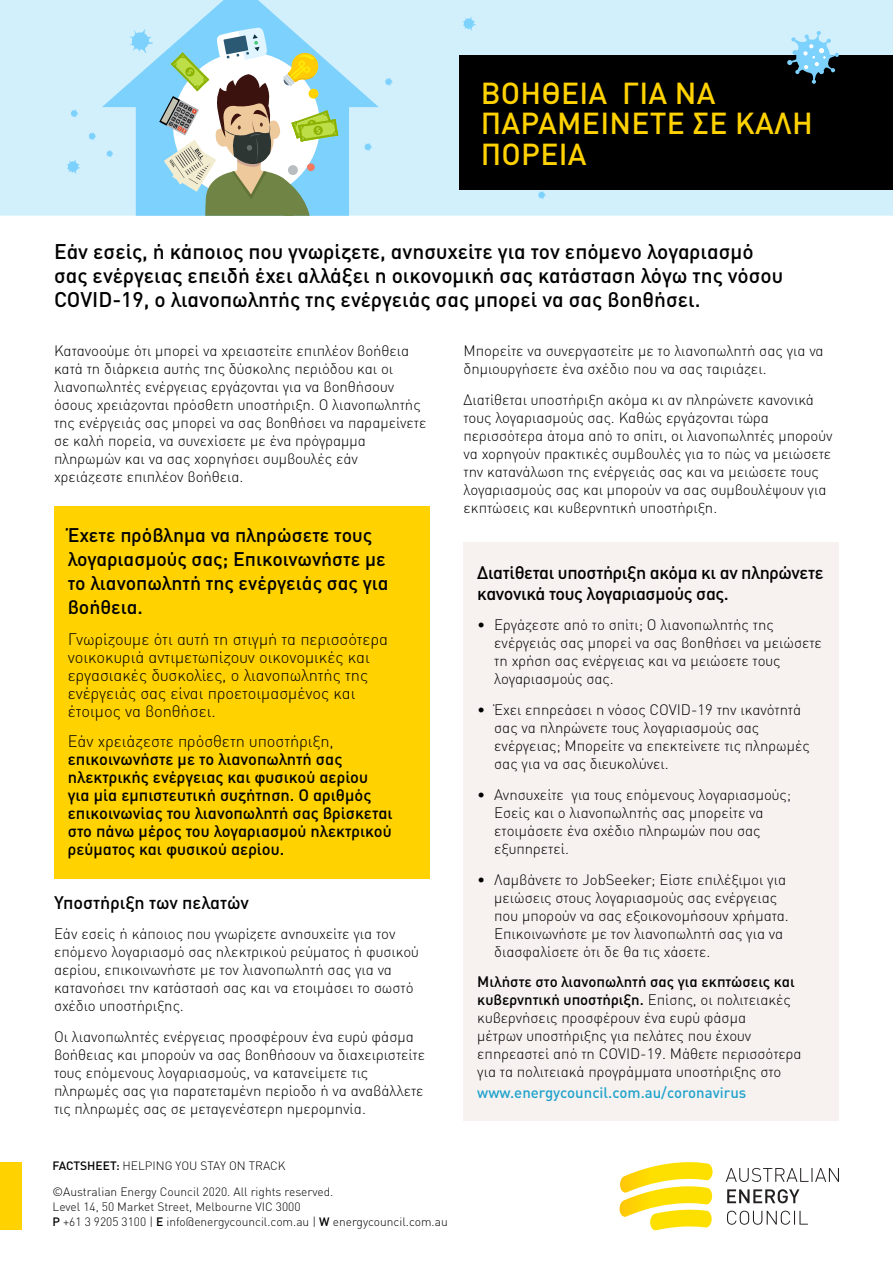
<style>
.page{position:relative;width:893px;height:1263px;background:#fff}
.page>*{position:absolute;margin:0;border:0;box-sizing:border-box;transform-origin:0 0}
.t1{font:500 30px/30.6px "DIN Pro";letter-spacing:.01em;color:#ffd200}
.t2{font:500 21px/24px "DIN Pro";color:#000}
.t3{font:500 19.5px/24px "DIN Pro";color:#000}
.t4{font:500 18px/21px "DIN Pro";letter-spacing:-.02em;color:#000}
.t5{font:500 18px "DIN Pro";color:#000}
.t6{font:500 16.5px/18px "DIN Pro";color:#000}
.t7{font:300 16.5px/18px "DIN Pro";color:#000}
.t8{font:300 15px/18px "DIN Pro";color:#000}
.t9{font:500 15px "DIN Pro";color:#21a3cc}
.t10{font:300 12px/25.5px "DIN Pro";color:#000}
.s1{font-weight:500}
</style>
<div class="page">
<svg style="left:619px;top:1162px;width:94px;height:68px"></svg>
<svg style="left:727px;top:1211px;width:81px;height:14px"></svg>
<svg style="left:727px;top:1189px;width:72px;height:14px"></svg>
<svg style="left:726px;top:1168px;width:113px;height:14px"></svg>
<div style="left:0;top:1163px;width:22px;height:67px;background:#ffd200"></div>
<div style="left:0;top:0;width:893px;height:216px;background:#d2f0fc"></div>
<svg style="left:102px;top:0;width:277px;height:216px;background:#b8e6fc"></svg>
<svg style="left:70px;top:109px;width:9px;height:9px"></svg>
<svg style="left:106px;top:150px;width:8px;height:8px"></svg>
<svg style="left:88px;top:132px;width:9px;height:9px"></svg>
<svg style="left:384px;top:77px;width:9px;height:9px"></svg>
<svg style="left:462px;top:16px;width:14px;height:15px"></svg>
<svg style="left:364px;top:142px;width:8px;height:9px"></svg>
<svg style="left:537px;top:191px;width:9px;height:8px"></svg>
<svg style="left:66px;top:159px;width:15px;height:15px"></svg>
<svg style="left:159px;top:27px;width:179px;height:189px"></svg>
<div style="left:309px;top:89px;width:9px;height:10px;background:#ffd200;border-radius:50%"></div>
<div style="left:288px;top:165px;width:10px;height:10px;background:#b8bdbf;border-radius:50%"></div>
<div style="left:307px;top:163px;width:8px;height:8px;background:#f2785e;border-radius:50%"></div>
<svg style="left:129px;top:29px;width:24px;height:24px"></svg>
<div style="left:459px;top:55px;width:434px;height:135px;background:#000"></div>
<svg style="left:787px;top:31px;width:52px;height:53px"></svg>
<div style="left:54px;top:506px;width:375px;height:372px;background:#ffd200"></div>
<div style="left:463px;top:542px;width:376px;height:578px;background:#f7f2f0"></div>
<h1 class="t1" style="left:481px;top:74px;width:334px">ΒΟΉΘΕΙΑ ΓΙΑ ΝΑ<br>ΠΑΡΑΜΕΊ ΝΕΤΕ ΣΕ ΚΑΛΉ<br>ΠΟΡΕΊΑ</h1>
<h2 class="t2" style="left:54px;top:237px;width:731px">Εάν εσείς, ή κάποιος που γνωρίζετε, ανησυχείτε για τον επόμενο λογαριασμό σας ενέργειας επειδή έχει αλλάξει η οικονομική σας κατάσταση λόγω της νόσου<br>COVID-19, ο λιανοπωλητής της ενέργειάς σας μπορεί να σας βοηθήσει.</h2>
<p class="t8" style="left:54px;top:340px;width:374px">Κατανοούμε ότι μπορεί να χρειαστείτε επιπλέον βοήθεια κατά τη διάρκεια αυτής της δύσκολης περιόδου και οι λιανοπωλητές ενέργειας εργάζονται για να βοηθήσουν όσους χρειάζονται πρόσθετη υποστήριξη. Ο λιανοπωλητής της ενέργειάς σας μπορεί να σας βοηθήσει να παραμείνετε σε καλή πορεία, να συνεχίσετε με ένα πρόγραμμα πληρωμών και να σας χορηγήσει συμβουλές εάν χρειάζεστε επιπλέον βοήθεια.</p>
<h3 class="t3" style="left:68px;top:521px;width:322px">Έχετε πρόβλημα να πληρώσετε τους λογαριασμούς σας; Επικοινωνήστε με το λιανοπωλητή της ενέργειάς σας για βοήθεια.</h3>
<p class="t7" style="left:68px;top:628px;width:322px">Γνωρίζουμε ότι αυτή τη στιγμή τα περισσότερα νοικοκυριά αντιμετωπίζουν οικονομικές και εργασιακές δυσκολίες, ο λιανοπωλητής της ενέργειάς σας είναι προετοιμασμένος και έτοιμος να βοηθήσει.</p>
<p class="t7" style="left:68px;top:731px;width:268px">Εάν χρειάζεστε πρόσθετη υποστήριξη,</p>
<p class="t6" style="left:68px;top:749px;width:326px">επικοινωνήστε με το λιανοπωλητή σας ηλεκτρικής ενέργειας και φυσικού αερίου για μία εμπιστευτική συζήτηση. Ο αριθμός επικοινωνίας του λιανοπωλητή σας βρίσκεται στο πάνω μέρος του λογαριασμού ηλεκτρικού ρεύματος και φυσικού αερίου.</p>
<p class="t5" style="left:54px;top:887px;width:196px">Υποστήριξη των πελατών</p>
<p class="t8" style="left:54px;top:924px;width:366px">Εάν εσείς ή κάποιος που γνωρίζετε ανησυχείτε για τον επόμενο λογαριασμό σας ηλεκτρικού ρεύματος ή φυσικού αερίου, επικοινωνήστε με τον λιανοπωλητή σας για να κατανοήσει την κατάστασή σας και να ετοιμάσει το σωστό σχέδιο υποστήριξης.</p>
<p class="t8" style="left:54px;top:1026px;width:373px">Οι λιανοπωλητές ενέργειας προσφέρουν ένα ευρύ φάσμα βοήθειας και μπορούν να σας βοηθήσουν να διαχειριστείτε τους επόμενους λογαριασμούς, να κατανείμετε τις πληρωμές σας για παρατεταμένη περίοδο ή να αναβάλλετε τις πληρωμές σας σε μεταγενέστερη ημερομηνία.</p>
<p class="t8" style="left:463px;top:340px;width:362px">Μπορείτε να συνεργαστείτε με το λιανοπωλητή σας για να δημιουργήσετε ένα σχέδιο που να σας ταιριάζει.</p>
<p class="t8" style="left:463px;top:389px;width:371px">Διατίθεται υποστήριξη ακόμα κι αν πληρώνετε κανονικά τους λογαριασμούς σας. Καθώς εργάζονται τώρα περισσότερα άτομα από το σπίτι, οι λιανοπωλητές μπορούν να χορηγούν πρακτικές συμβουλές για το πώς να μειώσετε την κατανάλωση της ενέργειάς σας και να μειώσετε τους λογαριασμούς σας και μπορούν να σας συμβουλέψουν για εκπτώσεις και κυβερνητική υποστήριξη.</p>
<p class="t4" style="left:477px;top:559px;width:348px">Διατίθεται υποστήριξη ακόμα κι αν πληρώνετε κανονικά τους λογαριασμούς σας.</p>
<p class="t8" style="left:494px;top:614px;width:329px;text-indent:-17px">• Εργάζεστε από το σπίτι; Ο λιανοπωλητής της ενέργειάς σας μπορεί να σας βοηθήσει να μειώσετε τη χρήση σας ενέργειας και να μειώσετε τους λογαριασμούς σας.</p>
<p class="t8" style="left:494px;top:699px;width:317px;text-indent:-17px">• Έχει επηρεάσει η νόσος COVID-19 την ικανότητά σας να πληρώνετε τους λογαριασμούς σας ενέργειας; Μπορείτε να επεκτείνετε τις πληρωμές σας για να σας διευκολύνει.</p>
<p class="t8" style="left:494px;top:784px;width:298px;text-indent:-17px">• Ανησυχείτε για τους επόμενους λογαριασμούς; Εσείς και ο λιανοπωλητής σας μπορείτε να ετοιμάσετε ένα σχέδιο πληρωμών που σας εξυπηρετεί.</p>
<p class="t8" style="left:494px;top:869px;width:296px;text-indent:-17px">• Λαμβάνετε το JobSeeker; Είστε επιλέξιμοι για μειώσεις στους λογαριασμούς σας ενέργειας που μπορούν να σας εξοικονομήσουν χρήματα.<br>Επικοινωνήστε με τον λιανοπωλητή σας για να διασφαλίσετε ότι δε θα τις χάσετε.</p>
<p class="t8" style="left:477px;top:971px;width:326px"><span class="s1">Μιλήστε στο λιανοπωλητή σας για εκπτώσεις και κυβερνητική υποστήριξη.</span> Επίσης, οι πολιτειακές κυβερνήσεις προσφέρουν ένα ευρύ φάσμα<br>μέτρων υποστήριξης για πελάτες που έχουν επηρεαστεί από τη COVID-19. Μάθετε περισσότερα για τα πολιτειακά προγράμματα υποστήριξης στο</p>
<p class="t9" style="left:477px;top:1081px;width:271px">www.energycouncil.com.au/coronavirus</p>
<p class="t10" style="left:52px;top:1152px;width:282px"><span class="s1">FACTSHEET:</span> HELPING YOU STAY ON TRACK ©Australian Energy Council 2020. All rights reserved.</p>
<p class="t10" style="left:52px;top:1198px;width:397px;line-height:15px">Level 14, 50 Market Street, Melbourne VIC 3000<br><span class="s1">P</span> +61 3 9205 3100 | <span class="s1">E</span> info@energycouncil.com.au | <span class="s1">W</span> energycouncil.com.au</p>
</div>
